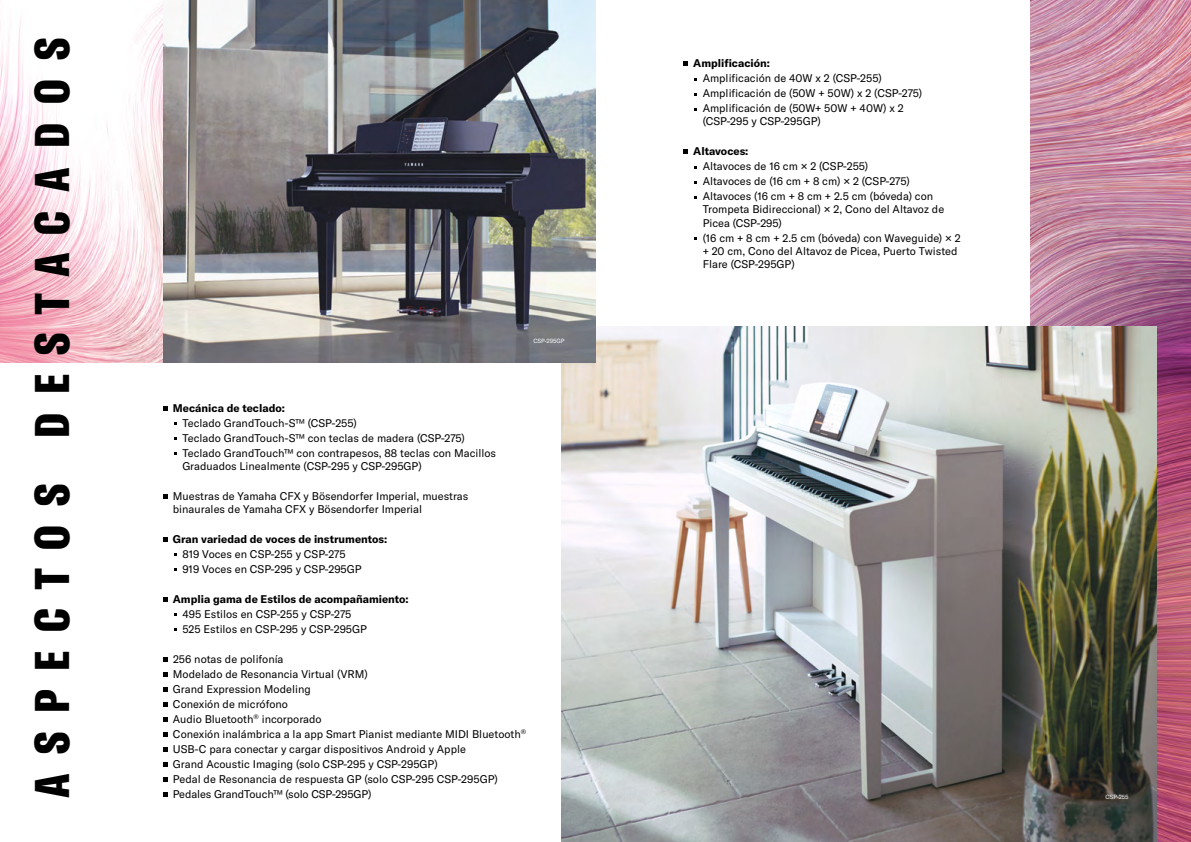
<style>
.page{position:relative;width:1191px;height:842px;background:#fff}
.page>*{position:absolute;margin:0;border:0;box-sizing:border-box;transform-origin:0 0}
.t1{font:900 extra-condensed 48px "GT America Y";letter-spacing:.395em;color:#000}
.t2{font:11px/15px "GT America Y";color:#000}
.t3{font:700 11px "GT America Y";color:#000}
.t4{font:6px "GT America Y";letter-spacing:-.01em;color:#fff}
</style>
<div class="page">
<img style="left:1030px;top:0;width:161px;height:842px">
<img style="left:562px;top:326px;width:595px;height:516px">
<img style="left:0;top:4px;width:163px;height:358px">
<img style="left:163px;top:0;width:432px;height:362px">
<svg style="left:163px;top:406px;width:4px;height:4px"></svg>
<svg style="left:163px;top:494px;width:4px;height:4px"></svg>
<svg style="left:163px;top:537px;width:4px;height:4px"></svg>
<svg style="left:163px;top:597px;width:4px;height:4px"></svg>
<svg style="left:163px;top:657px;width:4px;height:4px"></svg>
<svg style="left:163px;top:672px;width:4px;height:4px"></svg>
<svg style="left:163px;top:687px;width:4px;height:4px"></svg>
<svg style="left:163px;top:702px;width:4px;height:4px"></svg>
<svg style="left:163px;top:717px;width:4px;height:4px"></svg>
<svg style="left:163px;top:732px;width:4px;height:4px"></svg>
<svg style="left:163px;top:747px;width:4px;height:4px"></svg>
<svg style="left:163px;top:762px;width:4px;height:4px"></svg>
<svg style="left:163px;top:777px;width:4px;height:4px"></svg>
<svg style="left:163px;top:792px;width:4px;height:4px"></svg>
<svg style="left:683px;top:62px;width:4px;height:4px"></svg>
<svg style="left:683px;top:150px;width:4px;height:4px"></svg>
<h1 class="t1" style="left:23px;top:798px;width:761px;rotate:-90deg">ASPECTOS DESTACADOS</h1>
<p class="t4" style="left:533px;top:338px;width:32px">CSP-295GP</p>
<p class="t3" style="left:173px;top:401px;width:114px">Mecánica de teclado:</p>
<p class="t2" style="left:182px;top:415px;width:315px">Teclado GrandTouch-S™ (CSP-255)<br>Teclado GrandTouch-S™ con teclas de madera (CSP-275)<br>Teclado GrandTouch™ con contrapesos, 88 teclas con Macillos</p>
<p class="t2" style="left:182px;top:458px;width:241px">Graduados Linealmente (CSP-295 y CSP-295GP)</p>
<p class="t2" style="left:173px;top:489px;width:297px;line-height:13px">Muestras de Yamaha CFX y Bösendorfer Imperial, muestras binaurales de Yamaha CFX y Bösendorfer Imperial</p>
<p class="t3" style="left:173px;top:532px;width:216px">Gran variedad de voces de instrumentos:</p>
<p class="t2" style="left:182px;top:546px;width:181px">819 Voces en CSP-255 y CSP-275<br>919 Voces en CSP-295 y CSP-295GP</p>
<p class="t3" style="left:173px;top:592px;width:237px">Amplia gama de Estilos de acompañamiento:</p>
<p class="t2" style="left:182px;top:606px;width:186px">495 Estilos en CSP-255 y CSP-275<br>525 Estilos en CSP-295 y CSP-295GP</p>
<p class="t2" style="left:173px;top:651px;width:355px">256 notas de polifonía<br>Modelado de Resonancia Virtual (VRM)<br>Grand Expression Modeling<br>Conexión de micrófono<br>Audio Bluetooth<sup>®</sup> incorporado<br>Conexión inalámbrica a la app Smart Pianist mediante MIDI Bluetooth<sup>® </sup>USB-C para conectar y cargar dispositivos Android y Apple<br>Grand Acoustic Imaging (solo CSP-295 y CSP-295GP)<br>Pedal de Resonancia de respuesta GP (solo CSP-295 CSP-295GP)</p>
<p class="t3" style="left:693px;top:57px;width:78px">Amplificación:</p>
<p class="t2" style="left:702px;top:71px;width:221px">Amplificación de 40W x 2 (CSP-255)<br>Amplificación de (50W + 50W) x 2 (CSP-275)<br>Amplificación de (50W+ 50W + 40W) x 2</p>
<p class="t2" style="left:702px;top:114px;width:120px">(CSP-295 y CSP-295GP)</p>
<p class="t3" style="left:693px;top:145px;width:57px">Altavoces:</p>
<p class="t2" style="left:702px;top:159px;width:232px">Altavoces de 16 cm × 2 (CSP-255)<br>Altavoces de (16 cm + 8 cm) × 2 (CSP-275)<br>Altavoces (16 cm + 8 cm + 2.5 cm (bóveda) con</p>
<p class="t2" style="left:702px;top:203px;width:243px;line-height:13px">Trompeta Bidireccional) × 2, Cono del Altavoz de<br>Picea (CSP-295)</p>
<p class="t2" style="left:702px;top:231px;width:259px;line-height:13px">(16 cm + 8 cm + 2.5 cm (bóveda) con Waveguide) × 2 + 20 cm, Cono del Altavoz de Picea, Puerto Twisted<br>Flare (CSP-295GP)</p>
<p class="t2" style="left:173px;top:786px;width:200px">Pedales GrandTouch™ (solo CSP-295GP)</p>
<p class="t4" style="left:1105px;top:794px;width:25px">CSP-255</p>
</div>
